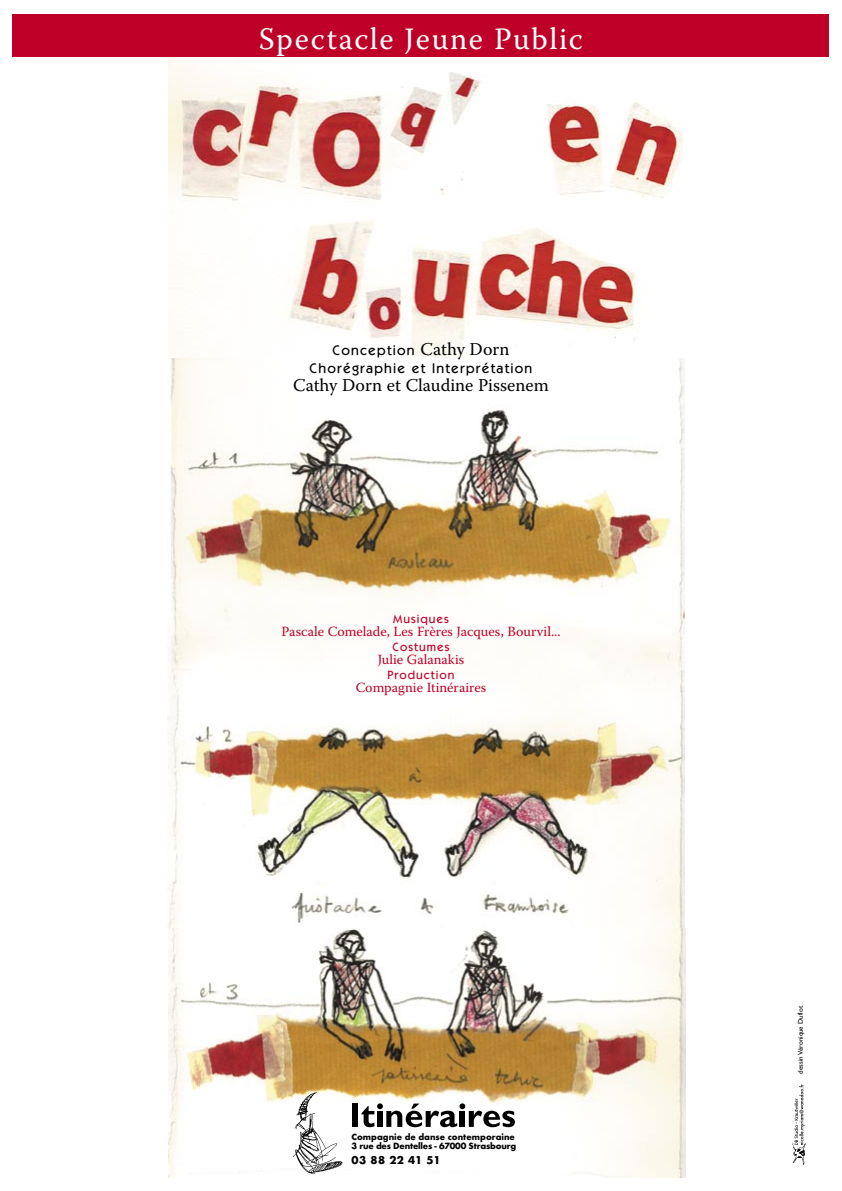
<style>
.page{position:relative;width:842px;height:1191px;background:#fff}
.page>*{position:absolute;margin:0;border:0;box-sizing:border-box;transform-origin:0 0}
.Normal_e{font:700 31px "Itc Kabel";letter-spacing:.05em;color:#fff}
.Normal_e-2{font:700 18px "Itc Kabel";color:#000}
.Normal_e-3{font:700 14px "Itc Kabel";color:#be0028}
.Nouvelle_feuille_de_style{font:500 14px "Itc Kabel";letter-spacing:.085em;color:#000}
.Normal_e-4{font:500 14px "Itc Kabel";letter-spacing:.085em;color:#000}
.Nouvelle_feuille_de_style-2{font:500 12px "Itc Kabel";letter-spacing:.085em;color:#be0028}
.Normal_e-5{font:500 12px "Itc Kabel";letter-spacing:.085em;color:#be0028}
.Normal_e-6{font:700 11.9px "Futura T";letter-spacing:.04em;color:#000}
.Normal_e-7{font:700 9.4px "Futura T";letter-spacing:-.005em;color:#000}
.Normal_e-8{font:7px "Gill Sans";letter-spacing:-.005em;color:#000}
.s1{font-weight:700;font-size:18px}
</style>
<div class="page">
<img style="left:168px;top:928px;width:518px;height:249px">
<img style="left:169px;top:59px;width:513px;height:299px">
<svg style="left:167px;top:358px;width:518px;height:570px"></svg>
<img style="left:293px;top:1092px;width:53px;height:83px">
<div style="left:352px;top:1103px;width:6px;height:23px;background:#000"></div>
<svg style="left:361px;top:1103px;width:154px;height:24px"></svg>
<svg style="left:792px;top:1084px;width:14px;height:81px"></svg>
<div style="left:13px;top:14px;width:816px;height:43px;background:#be0028"></div>
<p class="Normal_e" style="left:259px;top:21px;width:326px">Spectacle Jeune Public</p>
<p class="Normal_e-4" style="left:332px;top:342px;width:179px">Conception <span class="s1">Cathy Dorn</span></p>
<p class="Nouvelle_feuille_de_style" style="left:310px;top:360px;width:224px">Chorégraphie et Interprétation</p>
<p class="Normal_e-2" style="left:293px;top:374px;width:257px">Cathy Dorn et Claudine Pissenem</p>
<p class="Nouvelle_feuille_de_style-2" style="left:393px;top:611px;width:57px">Musiques</p>
<p class="Normal_e-3" style="left:281px;top:623px;width:281px">Pascale Comelade, Les Frères Jacques, Bourvil...</p>
<p class="Nouvelle_feuille_de_style-2" style="left:392px;top:639px;width:59px">Costumes</p>
<p class="Normal_e-3" style="left:378px;top:651px;width:88px">Julie Galanakis</p>
<p class="Normal_e-5" style="left:387px;top:667px;width:69px">Production</p>
<p class="Normal_e-3" style="left:356px;top:679px;width:132px">Compagnie Itinéraires</p>
<p class="Normal_e-7" style="left:351px;top:1131px;width:165px">Compagnie de danse contemporaine</p>
<p class="Normal_e-7" style="left:351px;top:1140px;width:166px">3 rue des Dentelles - 67000 Strasbourg</p>
<p class="Normal_e-6" style="left:351px;top:1153px;width:90px">03 88 22 41 51</p>
<p class="Normal_e-8" style="left:796px;top:1073px;width:69px;rotate:-90deg">dessin Véronique Duflot</p>
</div>
